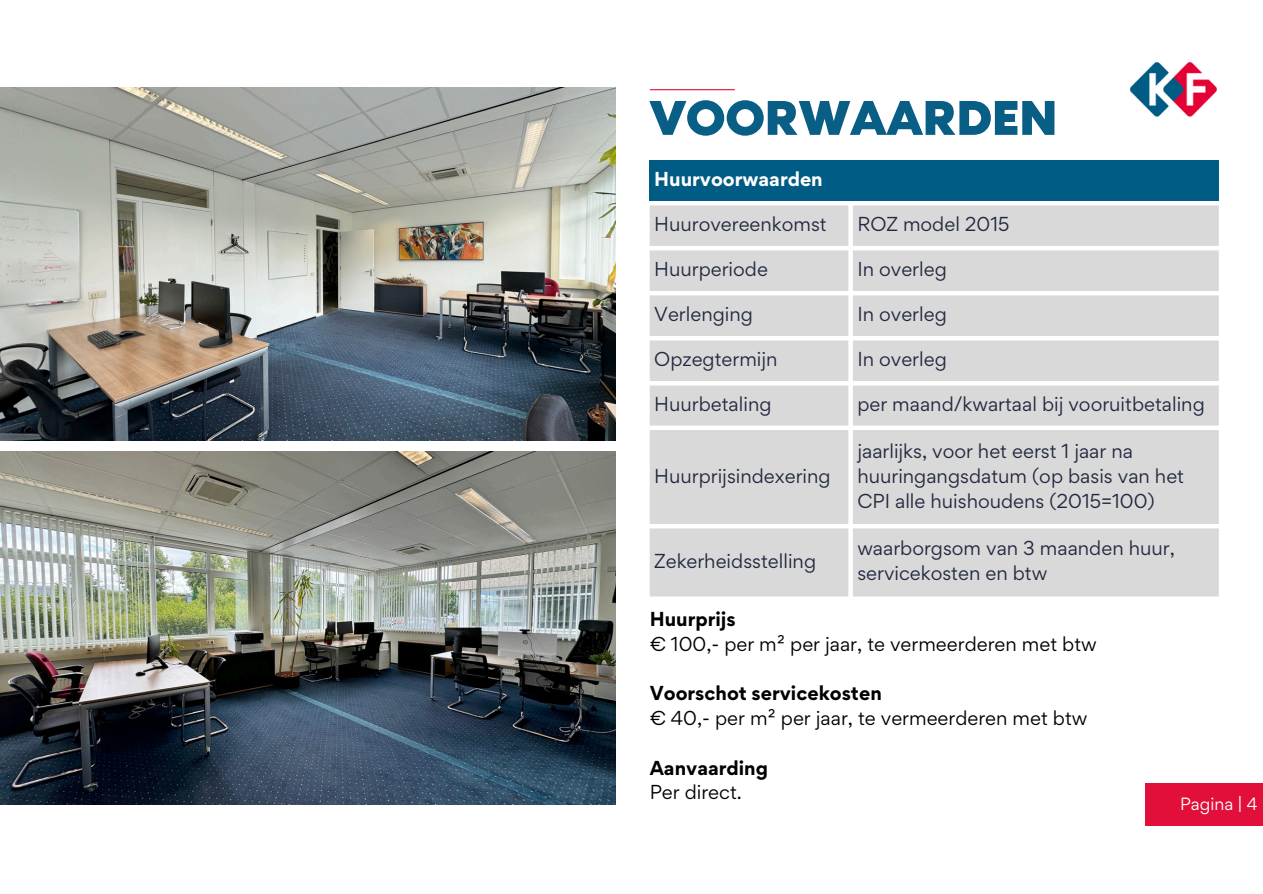
<style>
.page{position:relative;width:1263px;height:894px;background:#fff}
.page>*{position:absolute;margin:0;border:0;box-sizing:border-box;transform-origin:0 0}
.t1{font:61.35px "RTL Media Pro Medium";color:#095e86}
.t2{font:18px/24.8px "Gordita";color:#22283f}
.t3{font:18px/24.8px "Gordita";color:#000}
.t4{font:700 18px/24.8px "Gordita";color:#000}
.t5{font:700 18px "Gordita";color:#fff}
.t6{font:15.75px "Gordita";color:#fff}
.s1{font-weight:700}
.s2{font-weight:400}
</style>
<div class="page">
<img style="left:1130px;top:62px;width:87px;height:55px">
<hr style="left:650px;top:89px;width:84px;height:1px;background:#e10f3a">
<div style="left:1146px;top:782px;width:117px;height:43px;background:#e10f3a"></div>
<img style="left:0;top:87px;width:615px;height:353px">
<img style="left:0;top:451px;width:615px;height:353px">
<div style="left:650px;top:160px;width:569px;height:41px;background:#005c84"></div>
<svg style="left:650px;top:205px;width:569px;height:391px;background:#dbdbdb"></svg>
<p class="t1" style="left:650px;top:91px;width:409px">VOORWAARDEN</p>
<p class="t5" style="left:654px;top:167px;width:170px">Huurvoorwaarden</p>
<p class="t2" style="left:654px;top:212px;width:174px">Huurovereenkomst</p>
<p class="t2" style="left:857px;top:212px;width:154px">ROZ model 2015</p>
<p class="t2" style="left:654px;top:257px;width:115px">Huurperiode</p>
<p class="t2" style="left:857px;top:257px;width:91px">In overleg</p>
<p class="t2" style="left:654px;top:302px;width:100px">Verlenging</p>
<p class="t2" style="left:857px;top:302px;width:91px">In overleg</p>
<p class="t2" style="left:654px;top:347px;width:125px">Opzegtermijn</p>
<p class="t2" style="left:857px;top:347px;width:91px">In overleg</p>
<p class="t2" style="left:654px;top:392px;width:119px">Huurbetaling</p>
<p class="t2" style="left:857px;top:392px;width:349px">per maand/kwartaal bij vooruitbetaling</p>
<h2 class="t2" style="left:654px;top:463px;width:178px">Huurprijsindexering</h2>
<h2 class="t2" style="left:654px;top:548px;width:163px">Zekerheidsstelling</h2>
<h2 class="t2" style="left:857px;top:438px;width:328px">jaarlijks, voor het eerst 1 jaar na huuringangsdatum (op basis van het<br>CPI alle huishoudens (2015=100)</h2>
<p class="t2" style="left:857px;top:535px;width:319px">waarborgsom van 3 maanden huur, servicekosten en btw</p>
<p class="t3" style="left:650px;top:606px;width:448px"><span class="s1">Huurprijs<br></span>€ 100,- per m² per jaar, te vermeerderen met btw</p>
<p class="t3" style="left:650px;top:680px;width:439px"><span class="s1">Voorschot servicekosten<br></span>€ 40,- per m² per jaar, te vermeerderen met btw</p>
<p class="t4" style="left:650px;top:754px;width:120px">Aanvaarding<br><span class="s2">Per direct.</span></p>
<p class="t6" style="left:1180px;top:793px;width:79px">Pagina | 4</p>
</div>
